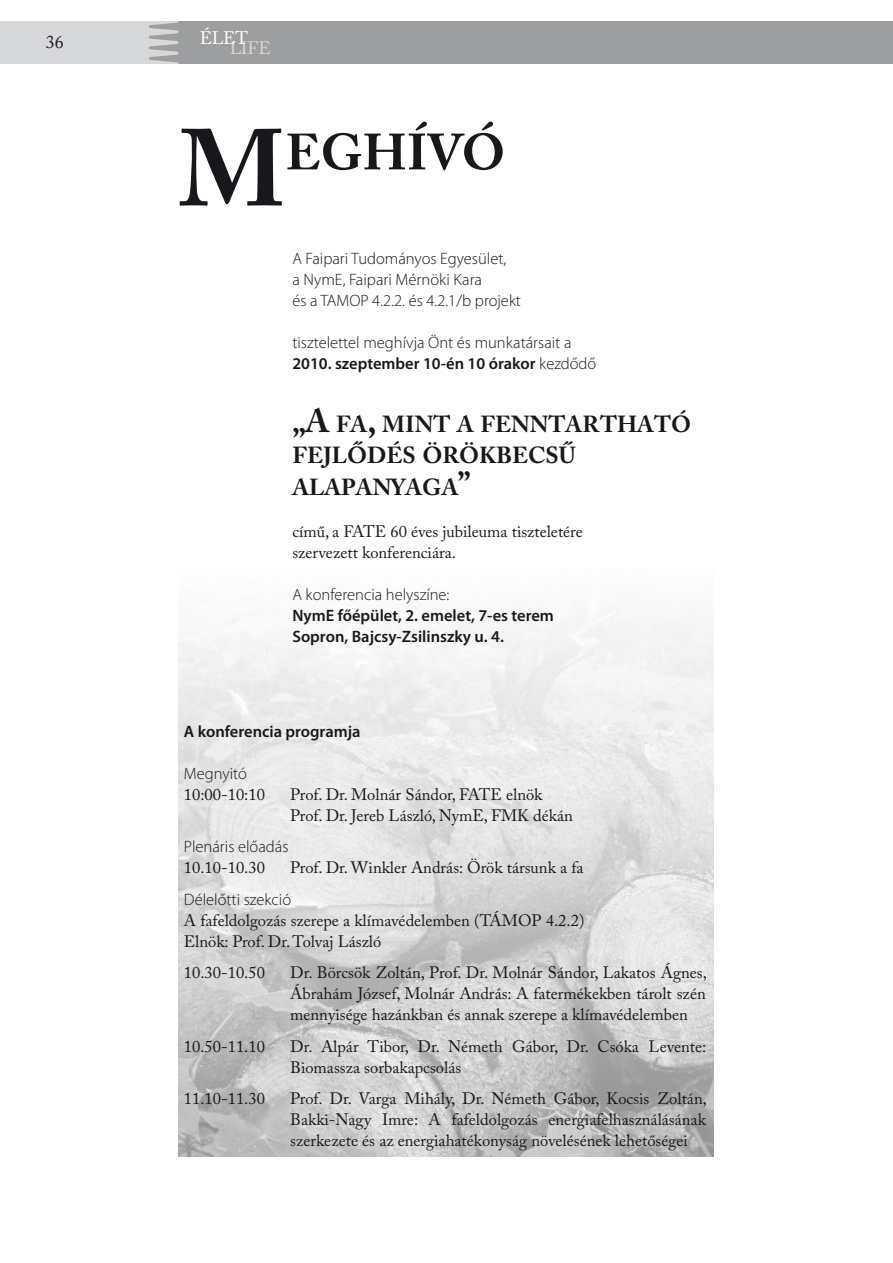
<style>
.page{position:relative;width:893px;height:1263px;background:#fff}
.page>*{position:absolute;margin:0;border:0;box-sizing:border-box;transform-origin:0 0}
.t1{font:700 50.4px "Adobe Caslon Pro";color:#1a171c}
.t2{font:700 23.1px/31.5px "Adobe Caslon Pro";color:#1a171c}
.t3{font:18px "Adobe Caslon Pro";letter-spacing:-.015em;color:#fff}
.t4{font:18px "Adobe Caslon Pro";color:#1a171c}
.t5{font:16.5px/21px "Adobe Caslon Pro";color:#1a171c}
.t6{font:300 16.5px/21px "Myriad Pro";color:#1a171c}
.t7{font:600 16.5px/21px "Myriad Pro";color:#1a171c}
.s1{font-size:108px}
.s2{font-weight:600}
.s3{font-size:33px}
</style>
<div class="page">
<div style="left:0;top:21px;width:893px;height:43px;background:#9d9ea0"></div>
<svg style="left:178px;top:614px;width:536px;height:543px"></svg>
<svg style="left:0;top:21px;width:179px;height:43px;background:#d2d3d4"></svg>
<p class="t3" style="left:200px;top:28px;width:50px">ÉLET</p>
<p class="t4" style="left:46px;top:31px;width:19px">36</p>
<p class="t3" style="left:229px;top:37px;width:43px">LIFE</p>
<h1 class="t1" style="left:179px;top:122px;width:328px"><span class="s1">M</span>EGHÍVÓ</h1>
<p class="t6" style="left:292px;top:248px;width:230px">A Faipari Tudományos Egyesület,<br>a NymE, Faipari Mérnöki Kara<br>és a TAMOP 4.2.2. és 4.2.1/b projekt</p>
<p class="t6" style="left:292px;top:332px;width:306px">tisztelettel meghívja Önt és munkatársait a<br><span class="s2">2010. szeptember 10-én 10 órakor</span> kezdődő</p>
<h2 class="t2" style="left:292px;top:408px;width:400px"><span class="s3">„A</span> FA<span class="s3">,</span> MINT A FENNTARTHATÓ<br>FEJLŐDÉS ÖRÖKBECSŰ<br>ALAPANYAGA<span class="s3">”</span></h2>
<p class="t5" style="left:292px;top:521px;width:292px">című, a FATE 60 éves jubileuma tiszteletére szervezett konferenciára.</p>
<p class="t6" style="left:292px;top:584px;width:159px">A konferencia helyszíne:</p>
<p class="t7" style="left:292px;top:604px;width:263px">NymE főépület, 2. emelet, 7-es terem<br>Sopron, Bajcsy-Zsilinszky u. 4.</p>
<p class="t7" style="left:184px;top:720px;width:178px">A konferencia programja</p>
<p class="t6" style="left:184px;top:762px;width:64px">Megnyitó</p>
<p class="t5" style="left:184px;top:783px;width:83px">10:00-10:10</p>
<p class="t5" style="left:290px;top:783px;width:284px">Prof. Dr. Molnár Sándor, FATE elnök<br>Prof. Dr. Jereb László, NymE, FMK dékán</p>
<p class="t6" style="left:184px;top:836px;width:106px">Plenáris előadás</p>
<p class="t5" style="left:184px;top:857px;width:83px">10.10-10.30</p>
<p class="t5" style="left:290px;top:857px;width:295px">Prof. Dr. Winkler András: Örök társunk a fa</p>
<p class="t6" style="left:184px;top:888px;width:109px">Délelőtti szekció</p>
<p class="t5" style="left:184px;top:909px;width:402px">A fafeldolgozás szerepe a klímavédelemben (TÁMOP 4.2.2)<br>Elnök: Prof. Dr. Tolvaj László</p>
<p class="t5" style="left:184px;top:962px;width:83px">10.30-10.50</p>
<p class="t5" style="left:290px;top:962px;width:418px;text-align:justify">Dr. Börcsök Zoltán, Prof. Dr. Molnár Sándor, Lakatos Ágnes, Ábrahám József, Molnár András: A fatermékekben tárolt szén mennyisége hazánkban és annak szerepe a klímavédelemben</p>
<p class="t5" style="left:184px;top:1035px;width:83px">10.50-11.10</p>
<p class="t5" style="left:290px;top:1035px;width:418px">Dr. Alpár Tibor, Dr. Németh Gábor, Dr. Csóka Levente:<br>Biomassza sorbakapcsolás</p>
<p class="t5" style="left:184px;top:1088px;width:83px">11.10-11.30</p>
<p class="t5" style="left:290px;top:1088px;width:418px;text-align:justify">Prof. Dr. Varga Mihály, Dr. Németh Gábor, Kocsis Zoltán, Bakki-Nagy Imre: A fafeldolgozás energiafelhasználásának szerkezete és az energiahatékonyság növelésének lehetőségei</p>
</div>
